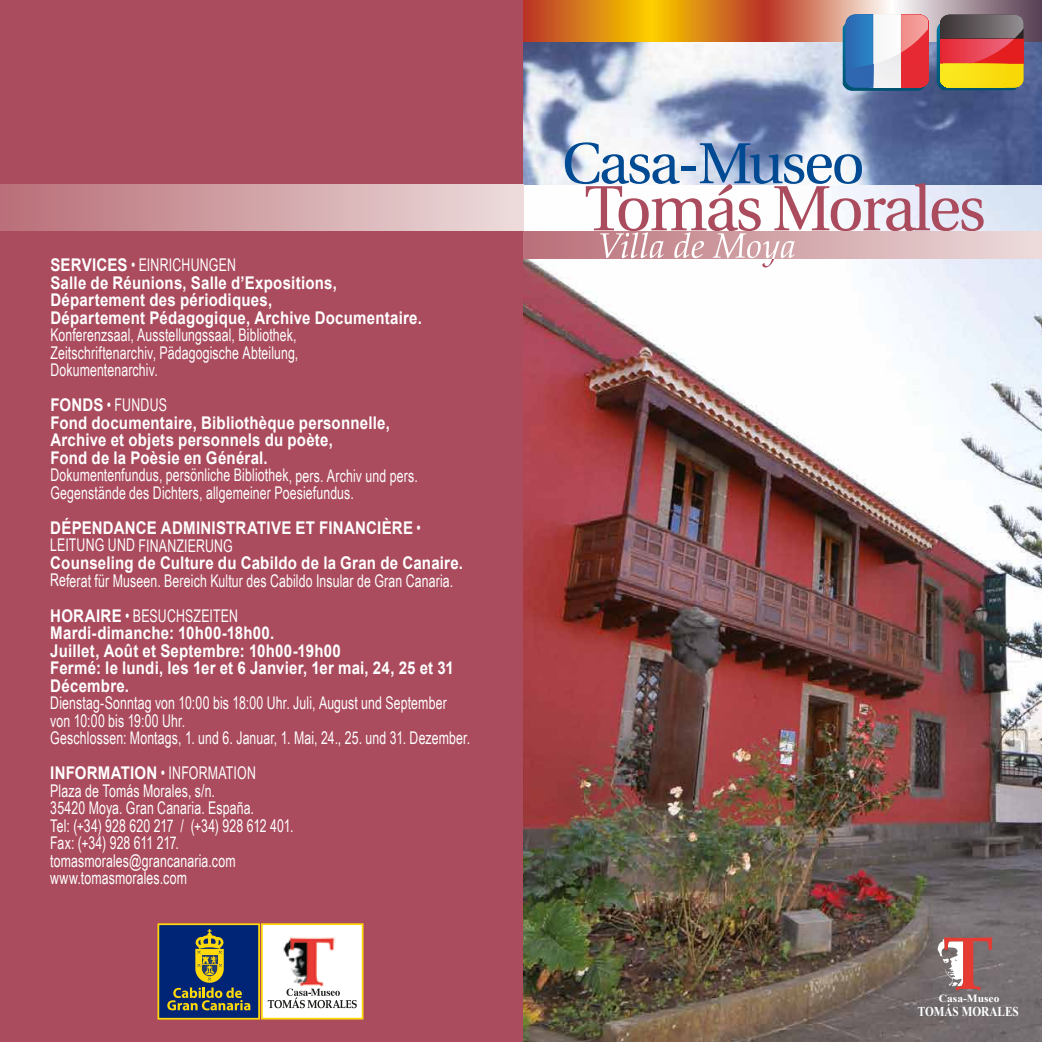
<style>
.page{position:relative;width:1042px;height:1042px;background:#fff}
.page>*{position:absolute;margin:0;border:0;box-sizing:border-box;transform-origin:0 0}
.t1{font:17.5px/17.5px "Arial Narrow";letter-spacing:.01em;color:#fff;scale:.86 1}
.t2{font:700 17.5px/17.5px "Arial";letter-spacing:.015em;color:#fff;scale:.86 1}
.t3{font:700 13.47px "Times New Roman";color:#fff;scale:.84 1}
.t4{font:700 11.03px "Times New Roman";color:#fff;scale:1.05 1}
.s1{font-family:"Arial";font-weight:700}
.s2{font-family:"Arial Narrow";font-weight:400}
</style>
<div class="page">
<svg style="left:522px;top:0;width:519px;height:43px;background:#cd8443"></svg>
<img style="left:522px;top:43px;width:519px;height:998px">
<svg style="left:792px;top:1004px;width:249px;height:37px;background:#716766"></svg>
<svg style="left:522px;top:231px;width:519px;height:27px;background:#d6acb0"></svg>
<svg style="left:564px;top:142px;width:419px;height:125px"></svg>
<div style="left:0;top:0;width:522px;height:1041px;background:#aa4b5e"></div>
<div style="left:0;top:184px;width:523px;height:47px;background:linear-gradient(to right,#b96e77,#ecdcdc)"></div>
<div style="left:261px;top:923px;width:102px;height:96px;background:#fff;border:2px solid #ffd909"></div>
<svg style="left:268px;top:988px;width:89px;height:20px"></svg>
<img style="left:283px;top:937px;width:52px;height:49px">
<div style="left:157px;top:923px;width:103px;height:96px;background:#002577;border:2px solid #ffd909"></div>
<svg style="left:167px;top:929px;width:83px;height:81px"></svg>
<svg style="left:937px;top:937px;width:55px;height:52px"></svg>
<svg style="left:936px;top:15px;width:87px;height:75px;background:#b57940"></svg>
<svg style="left:842px;top:15px;width:86px;height:76px"></svg>
<p class="t1" style="left:50px;top:256px;width:217px"><span class="s1">SERVICES</span> • EINRICHUNGEN</p>
<p class="t2" style="left:50px;top:274px;width:433px">Salle de Réunions, Salle d’Expositions,<br>Département des périodiques,<br>Département Pédagogique, Archive Documentaire.</p>
<p class="t1" style="left:50px;top:326px;width:290px;text-align:justify">Konferenzsaal, Ausstellungssaal, Bibliothek, Zeitschriftenarchiv, Pädagogische Abteilung, Dokumentenarchiv.</p>
<p class="t1" style="left:50px;top:396px;width:137px"><span class="s1">FONDS</span> • FUNDUS</p>
<p class="t2" style="left:50px;top:414px;width:396px">Fond documentaire, Bibliothèque personnelle,<br>Archive et objets personnels du poète,<br>Fond de la Poèsie en Général.</p>
<p class="t1" style="left:50px;top:466px;width:428px">Dokumentenfundus, persönliche Bibliothek, pers. Archiv und pers.<br>Gegenstände des Dichters, allgemeiner Poesiefundus.</p>
<p class="t2" style="left:50px;top:519px;width:432px">DÉPENDANCE ADMINISTRATIVE ET FINANCIÈRE <span class="s2">•</span></p>
<p class="t1" style="left:50px;top:536px;width:214px">LEITUNG UND FINANZIERUNG</p>
<p class="t2" style="left:50px;top:554px;width:481px">Counseling de Culture du Cabildo de la Gran de Canaire.</p>
<p class="t1" style="left:50px;top:562px;width:470px;line-height:35px">Referat für Museen. Bereich Kultur des Cabildo Insular de Gran Canaria.<br><span class="s1">HORAIRE</span> • BESUCHSZEITEN</p>
<p class="t2" style="left:50px;top:624px;width:471px">Mardi-dimanche: 10h00-18h00.<br>Juillet, Août et Septembre: 10h00-19h00<br>Fermé: le lundi, les 1er et 6 Janvier, 1er mai, 24, 25 et 31<br>Décembre.</p>
<p class="t1" style="left:50px;top:693px;width:489px">Dienstag-Sonntag von 10:00 bis 18:00 Uhr. Juli, August und September von 10:00 bis 19:00 Uhr.<br>Geschlossen: Montags, 1. und 6. Januar, 1. Mai, 24., 25. und 31. Dezember.</p>
<p class="t1" style="left:50px;top:763px;width:284px"><span class="s1">INFORMATION</span> • INFORMATION<br>Plaza de Tomás Morales, s/n.<br>35420 Moya. Gran Canaria. España.<br>Tel: (+34) 928 620 217 / (+34) 928 612 401.<br>Fax: (+34) 928 611 217. tomasmorales@grancanaria.com www.tomasmorales.com</p>
<p class="t4" style="left:938px;top:990px;width:59px">Casa-Museo</p>
<p class="t3" style="left:917px;top:1001px;width:122px">TOMÁS MORALES</p>
</div>
